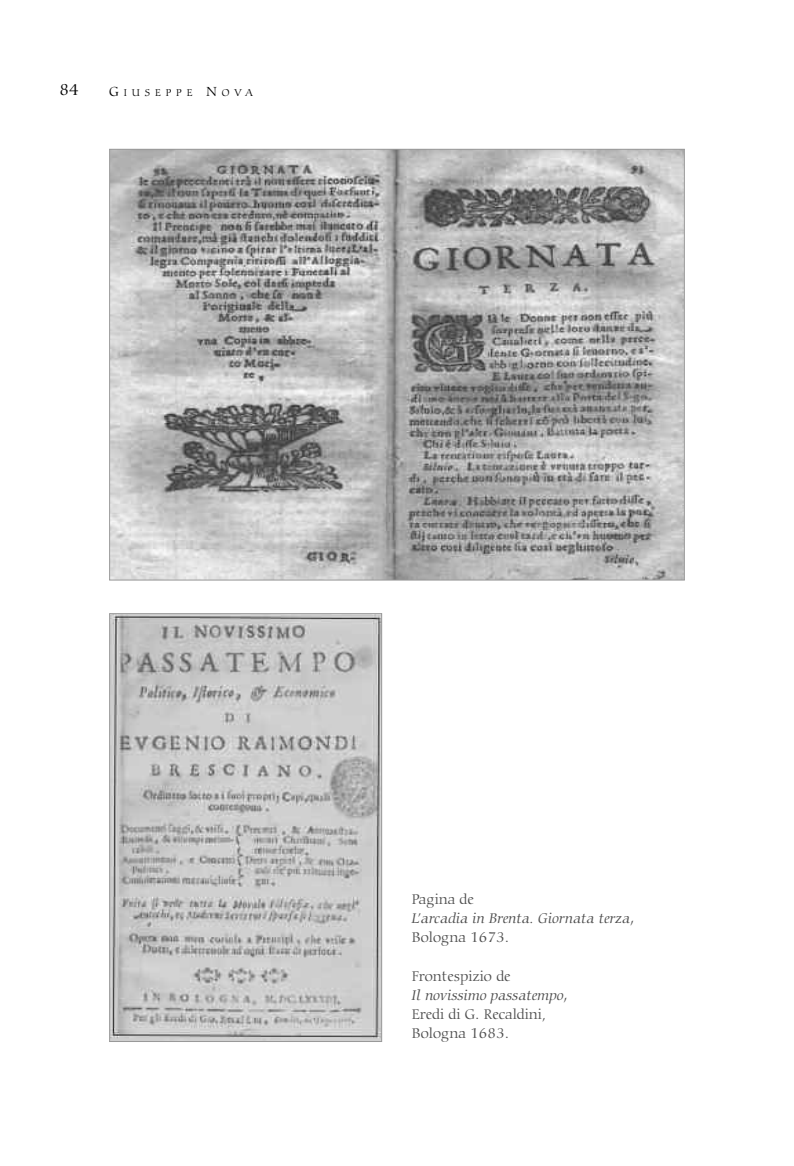
<style>
.page{position:relative;width:794px;height:1166px;background:#fff}
.page>*{position:absolute;margin:0;border:0;box-sizing:border-box;transform-origin:0 0}
.t1{font:300 16.62px "Carmina BT";color:#000}
.t2{font:300 14.88px/19.2px "Carmina BT";color:#4d4d4d}
.t3{font:italic 300 14.88px "Carmina BT";color:#4d4d4d}
.t4{font:300 10.5px "Carmina BT";letter-spacing:.465em;color:#000}
.s1{font-size:14px}
</style>
<div class="page">
<img style="left:111px;top:151px;width:572px;height:427px">
<img style="left:111px;top:615px;width:269px;height:425px">
<div style="left:109px;top:613px;width:273px;height:429px;border:1px solid #999"></div>
<p class="t1" style="left:60px;top:80px;width:21px">84</p>
<p class="t4" style="left:109px;top:86px;width:145px"><span class="s1">G</span>IUSEPPE <span class="s1">N</span>OVA</p>
<p class="t2" style="left:412px;top:889px;width:63px">Pagina de</p>
<p class="t3" style="left:412px;top:909px;width:224px">L’arcadia in Brenta. Giornata terza,</p>
<p class="t2" style="left:412px;top:927px;width:99px">Bologna 1673.</p>
<p class="t2" style="left:412px;top:966px;width:100px">Frontespizio de</p>
<p class="t3" style="left:412px;top:986px;width:158px">Il novissimo passatempo,</p>
<p class="t2" style="left:412px;top:1004px;width:136px">Eredi di G. Recaldini,<br>Bologna 1683.</p>
</div>
